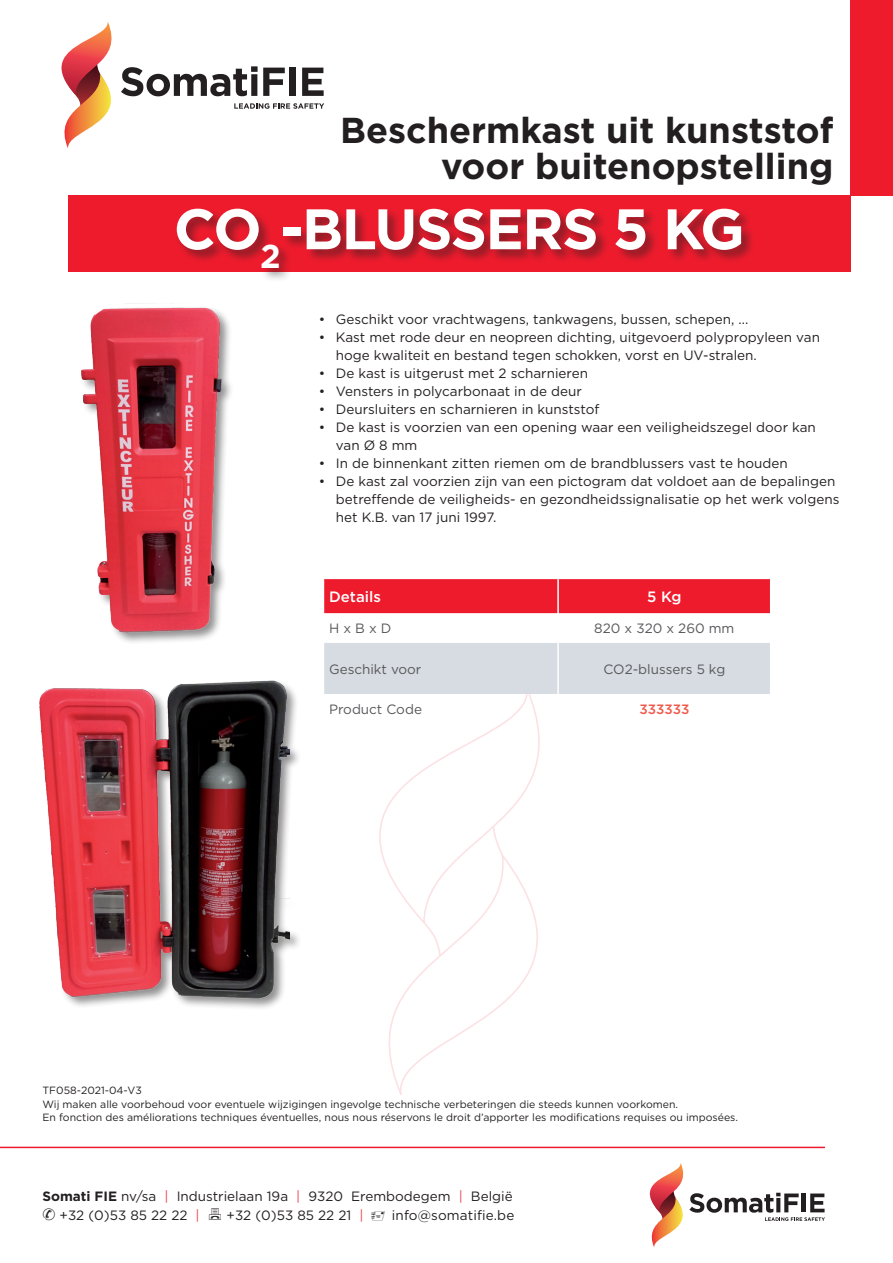
<style>
.page{position:relative;width:893px;height:1263px;background:#fff}
.page>*{position:absolute;margin:0;border:0;box-sizing:border-box;transform-origin:0 0}
.t1{font:700 57px "Gotham";letter-spacing:-.025em;color:#fff}
.t2{font:700 36px/36px "Gotham";color:#231f20;text-align:right}
.t3{font:500 15px "Gotham";color:#fff}
.t4{font:13.5px/18px "Gotham";color:#231f20}
.t5{font:13.5px "Gotham";color:#57585a}
.t6{font:500 13.5px "Gotham";color:#f0594a}
.t7{font:10.5px/13.5px "Gotham";color:#231f20}
.s1{font-weight:700}
.s2{color:#ee3d4c}
</style>
<div class="page">
<div style="left:68px;top:196px;width:782px;height:76px;background:#ee1b2d"></div>
<div style="left:850px;top:0;width:43px;height:196px;background:#ee1b2d"></div>
<svg style="left:61px;top:21px;width:263px;height:127px"></svg>
<img style="left:81px;top:303px;width:150px;height:301px">
<div style="left:38px;top:679px;width:264px;height:332px;background:#231f20;opacity:.5"></div>
<img style="left:38px;top:604px;width:251px;height:407px">
<div style="left:324px;top:579px;width:446px;height:34px;background:#ee1b2d"></div>
<svg style="left:324px;top:643px;width:446px;height:452px"></svg>
<hr style="left:557px;top:579px;width:2px;height:34px;background:#fff">
<hr style="left:557px;top:643px;width:2px;height:51px;background:#fff">
<hr style="left:557px;top:694px;width:2px;height:30px;background:#fff">
<div style="left:175px;top:207px;width:580px;height:75px;background:#231f20;opacity:.5"></div>
<svg style="left:649px;top:1163px;width:176px;height:85px"></svg>
<hr style="left:0;top:1147px;width:825px;height:1px;background:#ee1b2d">
<h2 class="t2" style="left:340px;top:112px;width:495px">Beschermkast uit kunststof voor buitenopstelling</h2>
<h1 class="t1" style="left:174px;top:191px;width:572px">CO<sub>2</sub>-BLUSSERS 5 KG</h1>
<p class="t4" style="left:319px;top:310px;width:431px">• Geschikt voor vrachtwagens, tankwagens, bussen, schepen, ...</p>
<p class="t4" style="left:336px;top:328px;width:486px;text-indent:-17px">• Kast met rode deur en neopreen dichting, uitgevoerd polypropyleen van hoge kwaliteit en bestand tegen schokken, vorst en UV-stralen.</p>
<p class="t4" style="left:319px;top:364px;width:271px">• De kast is uitgerust met 2 scharnieren</p>
<p class="t4" style="left:319px;top:382px;width:265px">• Vensters in polycarbonaat in de deur</p>
<p class="t4" style="left:319px;top:400px;width:282px">• Deursluiters en scharnieren in kunststof</p>
<p class="t4" style="left:336px;top:418px;width:481px;text-indent:-17px">• De kast is voorzien van een opening waar een veiligheidszegel door kan van Ø 8 mm</p>
<p class="t4" style="left:319px;top:454px;width:470px">• In de binnenkant zitten riemen om de brandblussers vast te houden</p>
<p class="t4" style="left:336px;top:472px;width:505px;text-indent:-17px">• De kast zal voorzien zijn van een pictogram dat voldoet aan de bepalingen betreffende de veiligheids- en gezondheidssignalisatie op het werk volgens het K.B. van 17 juni 1997.</p>
<p class="t3" style="left:329px;top:587px;width:53px">Details</p>
<p class="t3" style="left:647px;top:587px;width:36px">5 Kg</p>
<p class="t5" style="left:329px;top:620px;width:64px">H x B x D</p>
<p class="t5" style="left:594px;top:620px;width:142px">820 x 320 x 260 mm</p>
<p class="t5" style="left:329px;top:660px;width:94px">Geschikt voor</p>
<p class="t5" style="left:603px;top:660px;width:123px">CO2-blussers 5 kg</p>
<p class="t5" style="left:329px;top:701px;width:94px">Product Code</p>
<p class="t6" style="left:639px;top:701px;width:52px">333333</p>
<p class="t7" style="left:43px;top:1083px;width:697px">TF058-2021-04-V3<br>Wij maken alle voorbehoud voor eventuele wijzigingen ingevolge technische verbeteringen die steeds kunnen voorkomen.<br>En fonction des améliorations techniques éventuelles, nous nous réservons le droit d’apporter les modifications requises ou imposées.</p>
<p class="t4" style="left:60px;top:1186px;width:455px;line-height:19.8px;text-indent:-17px"><span class="s1">Somati FIE</span> nv/sa <span class="s2">|</span> Industrielaan 19a <span class="s2">|</span> 9320 Erembodegem <span class="s2">|</span> België +32 (0)53 85 22 22 <span class="s2">|</span></p>
<p class="t4" style="left:227px;top:1206px;width:138px">+32 (0)53 85 22 21 <span class="s2">|</span></p>
<p class="t4" style="left:392px;top:1206px;width:124px">info@somatifie.be</p>
</div>
